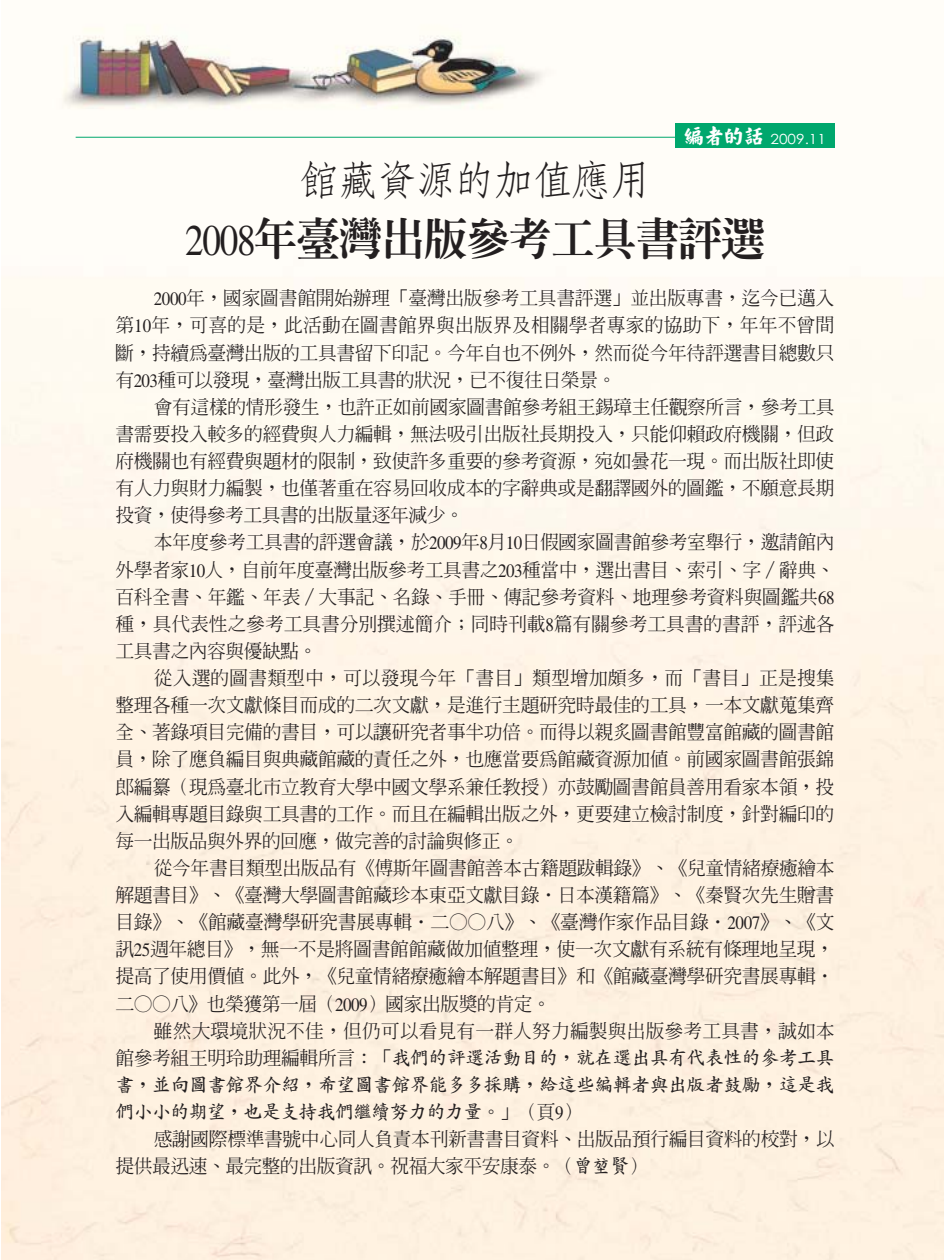
<style>
.page{position:relative;width:945px;height:1260px;background:#fff}
.page>*{position:absolute;margin:0;border:0;box-sizing:border-box;transform-origin:0 0}
.t1{font:43.75px "AR Ming B5 Heavy E Ten B5 H";letter-spacing:-.03em;color:#231f20}
.t2{font:42px "AR Fang Song B5 Medium E Ten B5 H";letter-spacing:-.075em;color:#231f20}
.t3{font:18.9px/27.1px "AR Ming B5 Medium E Ten B5 H";letter-spacing:-.025em;color:#231f20;text-align:justify}
.t4{font:18.9px/27.1px "AR Kai B5 Bold E Ten B5 H";letter-spacing:-.025em;color:#231f20;text-align:justify}
.t5{font:18.9px "AR Ming B5 Medium E Ten B5 H";color:#231f20}
.t6{font:14px "Century Gothic";color:#fff;scale:1.1 1}
.s1{font-family:"Times"}
.s2{font-family:"AR Ming B5 Medium E Ten B5 H"}
.s3{font-family:"AR Kai B5 Bold E Ten B5 H"}
.s4{font-family:"AR Kai B5 HK Bold E Ten B5 H"}
</style>
<div class="page">
<img style="left:1px;top:25px;width:943px;height:1235px">
<hr style="left:76px;top:137px;width:631px;height:1px;background:#00a76d">
<div style="left:675px;top:123px;width:160px;height:25px;background:#00a76d"></div>
<p class="t6" style="left:771px;top:131px;width:52px">2009.11</p>
<h2 class="t2" style="left:299px;top:165px;width:354px">館藏資源的加值應用</h2>
<h1 class="t1" style="left:185px;top:222px;width:581px"><span class="s1">2008</span>年臺灣出版參考工具書評選</h1>
<p class="t3" style="left:115px;top:287px;width:721px;text-indent:38px"><span class="s1">2000</span>年，國家圖書館開始辦理「臺灣出版參考工具書評選」並出版專書，迄今已邁入第<span class="s1">10</span>年，可喜的是，此活動在圖書館界與出版界及相關學者專家的協助下，年年不曾間斷，持續為臺灣出版的工具書留下印記。今年自也不例外，然而從今年待評選書目總數只有<span class="s1">203</span>種可以發現，臺灣出版工具書的狀況，已不復往日榮景。</p>
<p class="t3" style="left:115px;top:396px;width:721px;text-indent:38px">會有這樣的情形發生，也許正如前國家圖書館參考組王錫璋主任觀察所言，參考工具書需要投入較多的經費與人力編輯，無法吸引出版社長期投入，只能仰賴政府機關，但政府機關也有經費與題材的限制，致使許多重要的參考資源，宛如曇花一現。而出版社即使有人力與財力編製，也僅著重在容易回收成本的字辭典或是翻譯國外的圖鑑，不願意長期投資，使得參考工具書的出版量逐年減少。</p>
<p class="t3" style="left:115px;top:531px;width:721px;text-indent:38px">本年度參考工具書的評選會議，於<span class="s1">2009</span>年<span class="s1">8</span>月<span class="s1">10</span>日假國家圖書館參考室舉行，邀請館內外學者家<span class="s1">10</span>人，自前年度臺灣出版參考工具書之<span class="s1">203</span>種當中，選出書目、索引、字／辭典、百科全書、年鑑、年表／大事記、名錄、手冊、傳記參考資料、地理參考資料與圖鑑共<span class="s1">68</span>種，具代表性之參考工具書分別撰述簡介；同時刊載<span class="s1">8</span>篇有關參考工具書的書評，評述各工具書之內容與優缺點。</p>
<p class="t3" style="left:115px;top:667px;width:721px;text-indent:38px">從入選的圖書類型中，可以發現今年「書目」類型增加頗多，而「書目」正是搜集整理各種一次文獻條目而成的二次文獻，是進行主題研究時最佳的工具，一本文獻蒐集齊全、著錄項目完備的書目，可以讓研究者事半功倍。而得以親炙圖書館豐富館藏的圖書館員，除了應負編目與典藏館藏的責任之外，也應當要為館藏資源加值。前國家圖書館張錦郎編纂（現為臺北市立教育大學中國文學系兼任教授）亦鼓勵圖書館員善用看家本領，投入編輯專題目錄與工具書的工作。而且在編輯出版之外，更要建立檢討制度，針對編印的每一出版品與外界的回應，做完善的討論與修正。</p>
<p class="t3" style="left:115px;top:857px;width:721px;text-indent:39px">從今年書目類型出版品有《傅斯年圖書館善本古籍題跋輯錄》、《兒童情緒療癒繪本解題書目》、《臺灣大學圖書館藏珍本東亞文獻目錄‧日本漢籍篇》、《秦賢次先生贈書目錄》、《館藏臺灣學研究書展專輯‧二○○八》、《臺灣作家作品目錄‧<span class="s1">2007</span>》、《文訊<span class="s1">25</span>週年總目》，無一不是將圖書館館藏做加值整理，使一次文獻有系統有條理地呈現，提高了使用價值。此外，《兒童情緒療癒繪本解題書目》和《館藏臺灣學研究書展專輯‧二○○八》也榮獲第一屆（<span class="s1">2009</span>）國家出版獎的肯定。</p>
<p class="t5" style="left:154px;top:1023px;width:683px">雖然大環境狀況不佳，但仍可以看見有一群人努力編製與出版參考工具書，誠如本</p>
<p class="t4" style="left:115px;top:1047px;width:721px"><span class="s2">館參考組王明玲助理編輯所言：「</span>我們的評選活動目的，就在選出具有代表性的參考工具書，並向圖書館界介紹，希望圖書館界能多多採購，給這些編輯者與出版者鼓勵，這是我們小小的期望，也是支持我們繼續努力的力量。<span class="s2">」（頁</span><span class="s1">9</span><span class="s2">）</span></p>
<p class="t3" style="left:115px;top:1128px;width:721px;text-indent:38px">感謝國際標準書號中心同人負責本刊新書書目資料、出版品預行編目資料的校對，以提供最迅速、最完整的出版資訊。祝福大家平安康泰。<span class="s3">（曾</span><span class="s4">堃</span><span class="s3">賢）</span></p>
</div>
